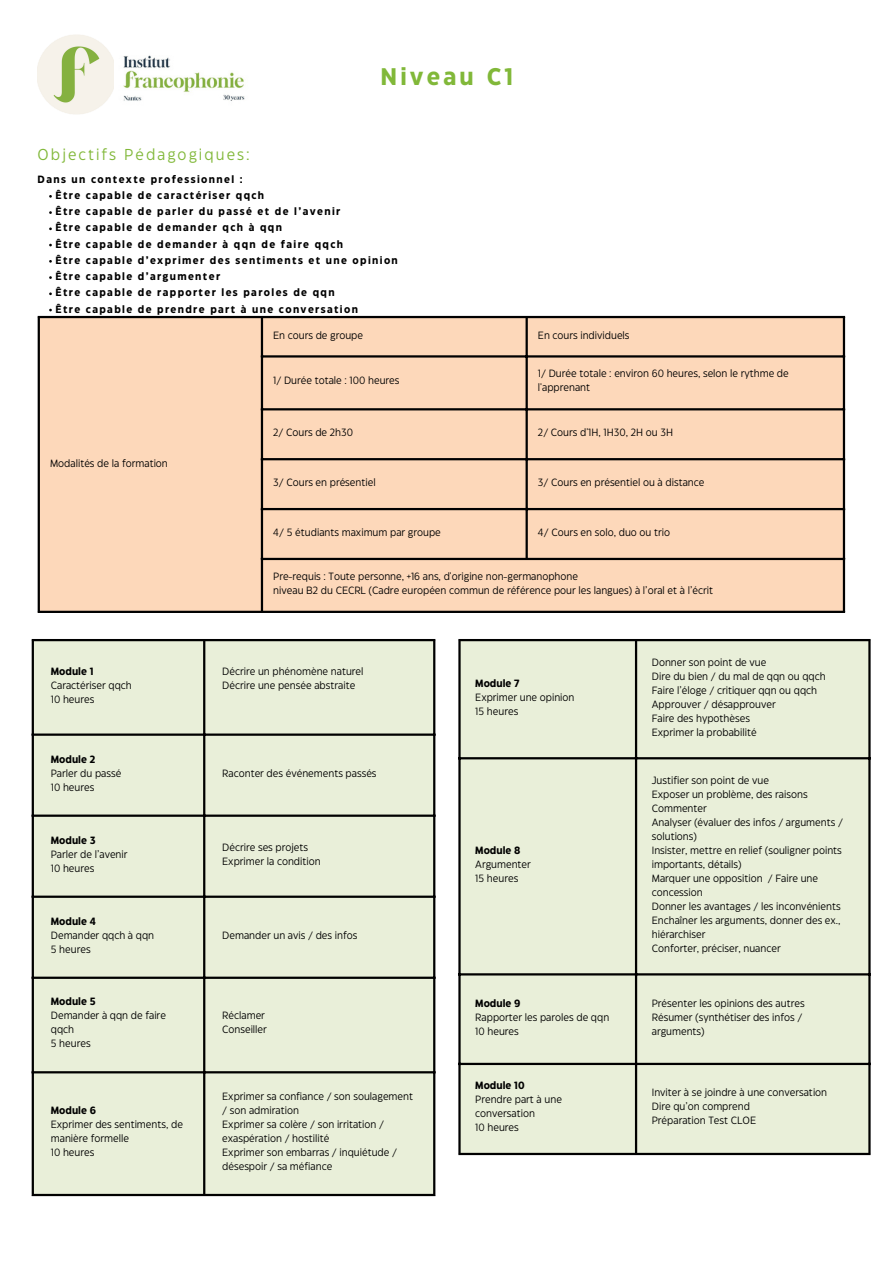
<style>
.page{position:relative;width:894px;height:1264px;background:#fff}
.page>*{position:absolute;margin:0;border:0;box-sizing:border-box;transform-origin:0 0}
.t1{font:700 24px "Eastman Grotesque";letter-spacing:.13em;color:#81b839}
.t2{font:15.75px "Eastman Grotesque";letter-spacing:.13em;color:#81b839}
.t3{font:10.5px/14px "Eastman Grotesque";color:#000}
.t4{font:700 10.5px "Eastman Grotesque";letter-spacing:.13em;color:#000}
.t5{font:700 10.5px "Eastman Grotesque";color:#000}
</style>
<div class="page">
<div style="left:40px;top:318px;width:802px;height:292px;background:#fdd8ba"></div>
<hr style="left:38px;top:318px;width:2px;height:292px;background:#000">
<hr style="left:261px;top:318px;width:2px;height:292px;background:#000">
<hr style="left:525px;top:318px;width:2px;height:240px;background:#000">
<hr style="left:842px;top:318px;width:2px;height:292px;background:#000">
<hr style="left:38px;top:316px;width:806px;height:2px;background:#000">
<hr style="left:261px;top:355px;width:583px;height:2px;background:#000">
<hr style="left:261px;top:408px;width:583px;height:2px;background:#000">
<hr style="left:261px;top:458px;width:583px;height:2px;background:#000">
<hr style="left:261px;top:508px;width:583px;height:2px;background:#000">
<hr style="left:261px;top:558px;width:583px;height:2px;background:#000">
<hr style="left:38px;top:610px;width:806px;height:3px;background:#000">
<img style="left:38px;top:34px;width:76px;height:81px">
<div style="left:34px;top:641px;width:399px;height:552px;background:#e9efd9"></div>
<hr style="left:32px;top:641px;width:2px;height:552px;background:#000">
<hr style="left:203px;top:641px;width:2px;height:552px;background:#000">
<hr style="left:433px;top:641px;width:2px;height:552px;background:#000">
<hr style="left:32px;top:639px;width:403px;height:2px;background:#000">
<hr style="left:32px;top:733px;width:403px;height:2px;background:#000">
<hr style="left:32px;top:814px;width:403px;height:2px;background:#000">
<hr style="left:32px;top:895px;width:403px;height:2px;background:#000">
<hr style="left:32px;top:976px;width:403px;height:2px;background:#000">
<hr style="left:32px;top:1071px;width:403px;height:2px;background:#000">
<hr style="left:32px;top:1193px;width:403px;height:3px;background:#000">
<div style="left:460px;top:641px;width:408px;height:511px;background:#e9efd9"></div>
<hr style="left:458px;top:641px;width:2px;height:511px;background:#000">
<hr style="left:634px;top:641px;width:3px;height:511px;background:#000">
<hr style="left:868px;top:641px;width:2px;height:511px;background:#000">
<hr style="left:458px;top:639px;width:412px;height:2px;background:#000">
<hr style="left:458px;top:757px;width:412px;height:2px;background:#000">
<hr style="left:458px;top:973px;width:412px;height:2px;background:#000">
<hr style="left:458px;top:1062px;width:412px;height:3px;background:#000">
<hr style="left:458px;top:1152px;width:412px;height:3px;background:#000">
<img style="left:123px;top:55px;width:122px;height:46px">
<p class="t1" style="left:380px;top:67px;width:134px">Niveau C1</p>
<p class="t2" style="left:38px;top:149px;width:213px">Objectifs Pédagogiques:</p>
<p class="t4" style="left:38px;top:175px;width:206px">Dans un contexte professionnel :</p>
<p class="t4" style="left:55px;top:191px;width:210px">Être capable de caractériser qqch</p>
<p class="t4" style="left:55px;top:207px;width:286px">Être capable de parler du passé et de l’avenir</p>
<p class="t4" style="left:55px;top:223px;width:228px">Être capable de demander qch à qqn</p>
<p class="t4" style="left:55px;top:240px;width:289px">Être capable de demander à qqn de faire qqch</p>
<p class="t4" style="left:55px;top:256px;width:344px">Être capable d’exprimer des sentiments et une opinion</p>
<p class="t4" style="left:55px;top:272px;width:166px">Être capable d’argumenter</p>
<p class="t4" style="left:55px;top:288px;width:280px">Être capable de rapporter les paroles de qqn</p>
<p class="t4" style="left:55px;top:305px;width:304px">Être capable de prendre part à une conversation</p>
<p class="t3" style="left:50px;top:456px;width:119px">Modalités de la formation</p>
<p class="t4" style="left:51px;top:667px;width:44px">Module 1</p>
<p class="t3" style="left:51px;top:678px;width:82px">Caractériser qqch</p>
<p class="t3" style="left:51px;top:692px;width:45px">10 heures</p>
<p class="t4" style="left:51px;top:755px;width:46px">Module 2</p>
<p class="t3" style="left:51px;top:767px;width:72px">Parler du passé</p>
<p class="t3" style="left:51px;top:781px;width:45px">10 heures</p>
<p class="t4" style="left:51px;top:836px;width:46px">Module 3</p>
<p class="t3" style="left:51px;top:848px;width:78px">Parler de l’avenir</p>
<p class="t3" style="left:51px;top:862px;width:45px">10 heures</p>
<p class="t4" style="left:51px;top:917px;width:47px">Module 4</p>
<p class="t3" style="left:51px;top:929px;width:105px">Demander qqch à qqn</p>
<p class="t3" style="left:51px;top:943px;width:41px">5 heures</p>
<p class="t4" style="left:51px;top:997px;width:46px">Module 5</p>
<p class="t3" style="left:51px;top:1009px;width:117px">Demander à qqn de faire qqch</p>
<p class="t3" style="left:51px;top:1037px;width:41px">5 heures</p>
<p class="t4" style="left:51px;top:1106px;width:47px">Module 6</p>
<p class="t3" style="left:51px;top:1117px;width:134px">Exprimer des sentiments, de manière formelle</p>
<p class="t3" style="left:51px;top:1145px;width:45px">10 heures</p>
<p class="t3" style="left:273px;top:329px;width:91px">En cours de groupe</p>
<h1 class="t3" style="left:538px;top:329px;width:93px">En cours individuels</h1>
<h2 class="t3" style="left:273px;top:374px;width:128px">1/ Durée totale : 100 heures</h2>
<p class="t3" style="left:538px;top:367px;width:252px">1/ Durée totale : environ 60 heures, selon le rythme de l'apprenant</p>
<p class="t3" style="left:273px;top:426px;width:81px">2/ Cours de 2h30</p>
<p class="t3" style="left:538px;top:426px;width:137px">2/ Cours d'1H, 1H30, 2H ou 3H</p>
<p class="t3" style="left:273px;top:476px;width:104px">3/ Cours en présentiel</p>
<p class="t3" style="left:538px;top:476px;width:168px">3/ Cours en présentiel ou à distance</p>
<p class="t3" style="left:273px;top:526px;width:169px">4/ 5 étudiants maximum par groupe</p>
<p class="t3" style="left:538px;top:526px;width:134px">4/ Cours en solo, duo ou trio</p>
<p class="t3" style="left:273px;top:570px;width:306px">Pre-requis : Toute personne, +16 ans, d'origine non-germanophone</p>
<p class="t3" style="left:273px;top:584px;width:441px">niveau B2 du CECRL (Cadre européen commun de référence pour les langues) à l’oral et à l’écrit</p>
<p class="t3" style="left:222px;top:664px;width:143px">Décrire un phénomène naturel</p>
<p class="t3" style="left:222px;top:678px;width:134px">Décrire une pensée abstraite</p>
<p class="t3" style="left:222px;top:767px;width:156px">Raconter des événements passés</p>
<p class="t3" style="left:222px;top:841px;width:87px">Décrire ses projets</p>
<p class="t3" style="left:222px;top:855px;width:100px">Exprimer la condition</p>
<p class="t3" style="left:222px;top:929px;width:136px">Demander un avis / des infos</p>
<p class="t3" style="left:222px;top:1009px;width:44px">Réclamer</p>
<p class="t3" style="left:222px;top:1023px;width:46px">Conseiller</p>
<p class="t3" style="left:222px;top:1089px;width:192px">Exprimer sa confiance / son soulagement / son admiration</p>
<p class="t3" style="left:222px;top:1117px;width:163px">Exprimer sa colère / son irritation / exaspération / hostilité</p>
<p class="t3" style="left:222px;top:1145px;width:176px">Exprimer son embarras / inquiétude / désespoir / sa méfiance</p>
<p class="t4" style="left:475px;top:679px;width:46px">Module 7</p>
<p class="t3" style="left:475px;top:691px;width:101px">Exprimer une opinion</p>
<p class="t3" style="left:475px;top:705px;width:45px">15 heures</p>
<p class="t4" style="left:475px;top:846px;width:47px">Module 8</p>
<p class="t3" style="left:475px;top:857px;width:57px">Argumenter</p>
<p class="t3" style="left:475px;top:871px;width:45px">15 heures</p>
<p class="t4" style="left:475px;top:999px;width:47px">Module 9</p>
<p class="t3" style="left:475px;top:1010px;width:135px">Rapporter les paroles de qqn</p>
<p class="t3" style="left:475px;top:1024px;width:45px">10 heures</p>
<p class="t5" style="left:475px;top:1081px;width:51px">Module 10</p>
<p class="t3" style="left:475px;top:1093px;width:88px">Prendre part à une conversation</p>
<p class="t3" style="left:475px;top:1121px;width:45px">10 heures</p>
<p class="t3" style="left:651px;top:656px;width:116px">Donner son point de vue</p>
<p class="t3" style="left:651px;top:670px;width:175px">Dire du bien / du mal de qqn ou qqch</p>
<p class="t3" style="left:651px;top:684px;width:167px">Faire l’éloge / critiquer qqn ou qqch</p>
<p class="t3" style="left:651px;top:698px;width:125px">Approuver / désapprouver</p>
<p class="t3" style="left:651px;top:712px;width:100px">Faire des hypothèses</p>
<p class="t3" style="left:651px;top:726px;width:106px">Exprimer la probabilité</p>
<p class="t3" style="left:651px;top:773px;width:119px">Justifier son point de vue</p>
<p class="t3" style="left:651px;top:787px;width:157px">Exposer un problème, des raisons</p>
<p class="t3" style="left:651px;top:801px;width:56px">Commenter</p>
<p class="t3" style="left:651px;top:815px;width:192px">Analyser (évaluer des infos / arguments / solutions)</p>
<p class="t3" style="left:651px;top:843px;width:191px">Insister, mettre en relief (souligner points importants, détails)</p>
<p class="t3" style="left:651px;top:871px;width:168px">Marquer une opposition / Faire une concession</p>
<p class="t3" style="left:651px;top:899px;width:190px">Donner les avantages / les inconvénients</p>
<p class="t3" style="left:651px;top:913px;width:190px">Enchaîner les arguments, donner des ex., hiérarchiser</p>
<p class="t3" style="left:651px;top:941px;width:130px">Conforter, préciser, nuancer</p>
<p class="t3" style="left:651px;top:996px;width:154px">Présenter les opinions des autres</p>
<p class="t3" style="left:651px;top:1010px;width:152px">Résumer (synthétiser des infos / arguments)</p>
<p class="t3" style="left:651px;top:1086px;width:177px">Inviter à se joindre à une conversation</p>
<p class="t3" style="left:651px;top:1100px;width:100px">Dire qu’on comprend</p>
<p class="t3" style="left:651px;top:1114px;width:106px">Préparation Test CLOE</p>
</div>
